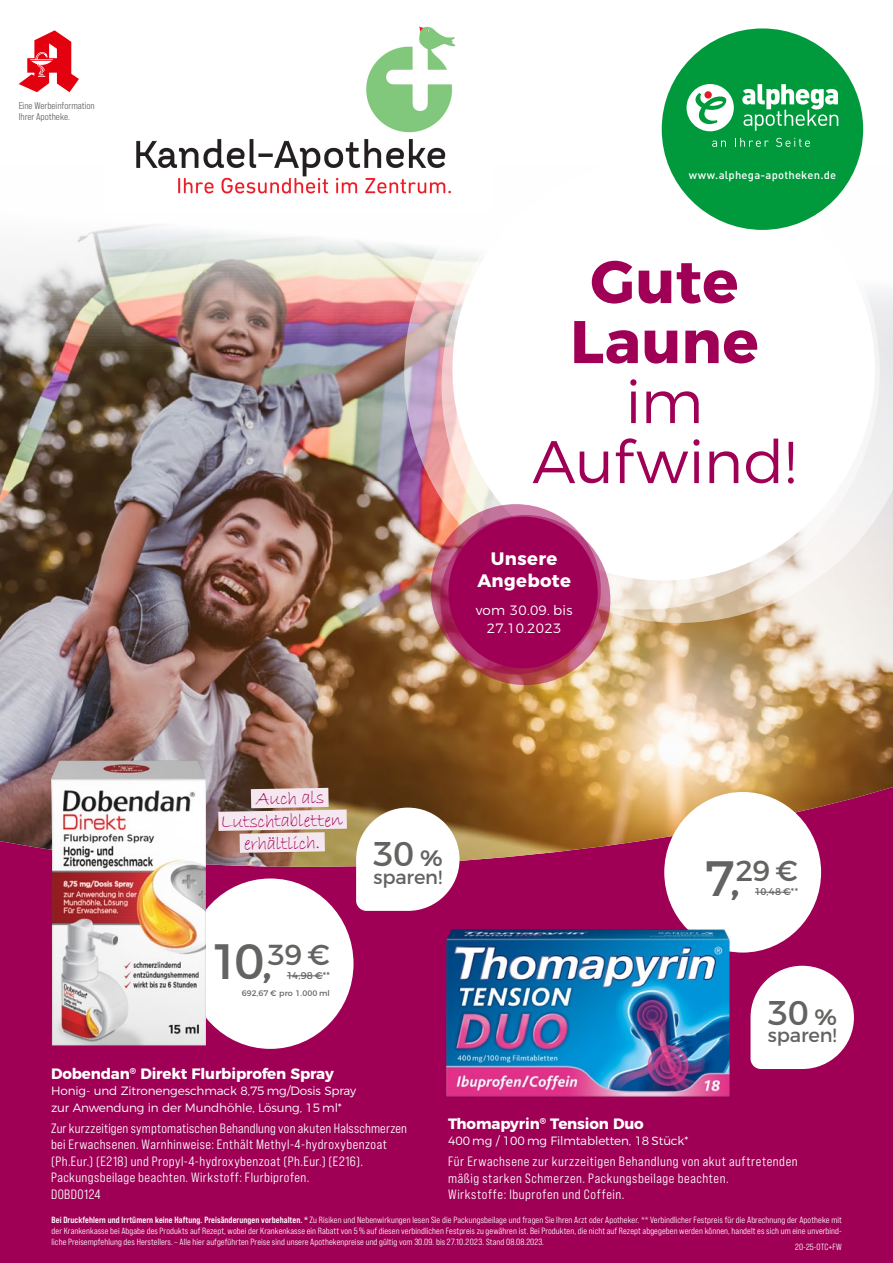
<style>
.page{position:relative;width:893px;height:1263px;background:#fff}
.page>*{position:absolute;margin:0;border:0;box-sizing:border-box;transform-origin:0 0}
.t1{font:300 60px/60px "Montserrat";letter-spacing:-.005em;color:#9f0056;text-align:center}
.t2{font:700 60px/60px "Montserrat";letter-spacing:.01em;color:#9f0056;text-align:center}
.t3{font:49.5px "Montserrat";color:#636362}
.t4{font:34.35px "Montserrat";color:#636362}
.t5{font:28.95px "Montserrat";color:#636362}
.t6{font:19.5px "Bradley Hand ITC";color:#9f0056}
.t7{font:19.35px "Montserrat";letter-spacing:-.01em;color:#636362}
.t8{font:700 18px/21.6px "Montserrat";letter-spacing:.02em;color:#fff;text-align:center}
.t9{font:700 15px "Montserrat";letter-spacing:-.01em;color:#fff}
.t10{font:13.5px/16.5px "Bebas Neue Pro Semi Exp Middle";letter-spacing:.035em;color:#fff}
.t11{font:300 13.5px/18px "Montserrat";letter-spacing:.02em;color:#fff;text-align:center}
.t12{font:300 12px/16.5px "Montserrat";letter-spacing:-.01em;color:#fff}
.t13{font:500 11.25px "DIN Pro";letter-spacing:.02em;color:#fff}
.t14{font:9.75px/11.7px "Bebas Neue Pro Semi Exp Middle";color:#636362}
.t15{font:9.75px "Montserrat";letter-spacing:-.015em;color:#636362}
.t16{font:9px/10.8px "Bebas Neue Pro Semi Exp Middle";letter-spacing:.01em;color:#fff;text-align:justify}
.t17{font:7.95px "Montserrat";letter-spacing:.01em;color:#636362}
.s1{font-weight:600;font-size:22.35px}
.s2{font-size:49.5px}
.s3{font-family:"Bebas Neue Pro Semi Exp";font-weight:700}
</style>
<div class="page">
<div style="left:0;top:702px;width:893px;height:561px;background:#9f0056"></div>
<img style="left:0;top:225px;width:893px;height:642px">
<svg style="left:19px;top:30px;width:60px;height:62px"></svg>
<img style="left:370px;top:100px;width:492px;height:543px">
<svg style="left:408px;top:114px;width:485px;height:543px"></svg>
<svg style="left:431px;top:504px;width:170px;height:170px;background:#c06a89"></svg>
<svg style="left:440px;top:515px;width:170px;height:170px;background:#a30f5a"></svg>
<div style="left:664px;top:792px;width:157px;height:160px;background:#fff;border-radius:50%"></div>
<div style="left:187px;top:878px;width:166px;height:171px;background:#fff;border-radius:50%"></div>
<img style="left:51px;top:760px;width:155px;height:285px">
<img style="left:446px;top:908px;width:295px;height:189px">
<svg style="left:218px;top:788px;width:129px;height:65px;background:#cdbab4"></svg>
<svg style="left:750px;top:966px;width:104px;height:103px"></svg>
<svg style="left:356px;top:808px;width:104px;height:103px;background:#ede0df"></svg>
<hr style="left:755px;top:892px;width:36px;height:1px;background:#636362">
<hr style="left:287px;top:975px;width:36px;height:1px;background:#636362">
<div style="left:662px;top:28px;width:201px;height:202px;background:#009a3d;border-radius:50%"></div>
<svg style="left:686px;top:84px;width:48px;height:47px"></svg>
<div style="left:704px;top:91px;width:8px;height:8px;background:#e11b2d;border-radius:50%"></div>
<svg style="left:742px;top:84px;width:96px;height:47px"></svg>
<svg style="left:712px;top:141px;width:14px;height:6px"></svg>
<svg style="left:735px;top:138px;width:34px;height:9px"></svg>
<svg style="left:776px;top:138px;width:34px;height:9px"></svg>
<img style="left:136px;top:26px;width:356px;height:187px">
<p class="t14" style="left:19px;top:99px;width:78px">Eine Werbeinformation<br>Ihrer Apotheke.</p>
<p class="t13" style="left:689px;top:166px;width:149px">www.alphega-apotheken.de</p>
<h1 class="t2" style="left:570px;top:247px;width:190px">Gute<br>Laune</h1>
<h1 class="t1" style="left:532px;top:367px;width:266px">im<br>Aufwind!</h1>
<h3 class="t8" style="left:477px;top:547px;width:95px">Unsere<br>Angebote</h3>
<h3 class="t11" style="left:476px;top:600px;width:98px">vom 30.09. bis<br>27.10.2023</h3>
<h3 class="t6" style="left:256px;top:786px;width:70px;rotate:-1deg">Auch als</h3>
<h3 class="t6" style="left:220px;top:809px;width:124px;rotate:-1deg">Lutschtabletten</h3>
<h3 class="t6" style="left:244px;top:831px;width:78px;rotate:-1deg">erhältlich.</h3>
<h2 class="t3" style="left:210px;top:922px;width:121px">10,<sup>39</sup> <sup>€</sup></h2>
<p class="t15" style="left:287px;top:968px;width:45px">14,98 €**</p>
<p class="t17" style="left:242px;top:987px;width:90px">692,67 € pro 1.000 ml</p>
<h3 class="t4" style="left:373px;top:827px;width:71px">30 <span class="s1">%</span></h3>
<h3 class="t7" style="left:373px;top:862px;width:70px">sparen!</h3>
<h3 class="t5" style="left:704px;top:848px;width:95px"><span class="s2">7,</span>29 €</h3>
<p class="t15" style="left:755px;top:884px;width:45px">10,48 €**</p>
<h3 class="t4" style="left:767px;top:985px;width:71px">30 <span class="s1">%</span></h3>
<h3 class="t7" style="left:768px;top:1020px;width:70px">sparen!</h3>
<h3 class="t9" style="left:51px;top:1061px;width:284px">Dobendan<sup>®</sup> Direkt Flurbiprofen Spray</h3>
<h3 class="t12" style="left:51px;top:1082px;width:307px">Honig- und Zitronengeschmack 8,75 mg/Dosis Spray zur Anwendung in der Mundhöhle, Lösung, 15 ml*</h3>
<p class="t10" style="left:51px;top:1119px;width:358px">Zur kurzzeitigen symptomatischen Behandlung von akuten Halsschmerzen bei Erwachsenen. Warnhinweise: Enthält Methyl-4-hydroxybenzoat (Ph.Eur.) (E218) und Propyl-4-hydroxybenzoat (Ph.Eur.) (E216).<br>Packungsbeilage beachten. Wirkstoff: Flurbiprofen.<br>DOBD0124</p>
<h3 class="t9" style="left:448px;top:1111px;width:197px">Thomapyrin<sup>®</sup> Tension Duo</h3>
<h3 class="t12" style="left:448px;top:1132px;width:242px">400 mg / 100 mg Filmtabletten, 18 Stück*</h3>
<h3 class="t10" style="left:448px;top:1153px;width:351px">Für Erwachsene zur kurzzeitigen Behandlung von akut auftretenden mäßig starken Schmerzen. Packungsbeilage beachten.<br>Wirkstoffe: Ibuprofen und Coffein.</h3>
<p class="t16" style="left:52px;top:1215px;width:792px"><span class="s3">Bei Druckfehlern und Irrtümern keine Haftung. Preisänderungen vorbehalten. *</span> Zu Risiken und Nebenwirkungen lesen Sie die Packungsbeilage und fragen Sie Ihren Arzt oder Apotheker. ** Verbindlicher Festpreis für die Abrechnung der Apotheke mit der Krankenkasse bei Abgabe des Produkts auf Rezept, wobei der Krankenkasse ein Rabatt von 5% auf diesen verbindlichen Festpreis zu gewähren ist. Bei Produkten, die nicht auf Rezept abgegeben werden können, handelt es sich um eine unverbind&shy;liche Preisempfehlung des Herstellers. – Alle hier aufgeführten Preise sind unsere Apothekenpreise und gültig vom 30.09. bis 27.10.2023. Stand 08.08.2023.</p>
<p class="t16" style="left:795px;top:1241px;width:48px">20-25-OTC+FW</p>
</div>
